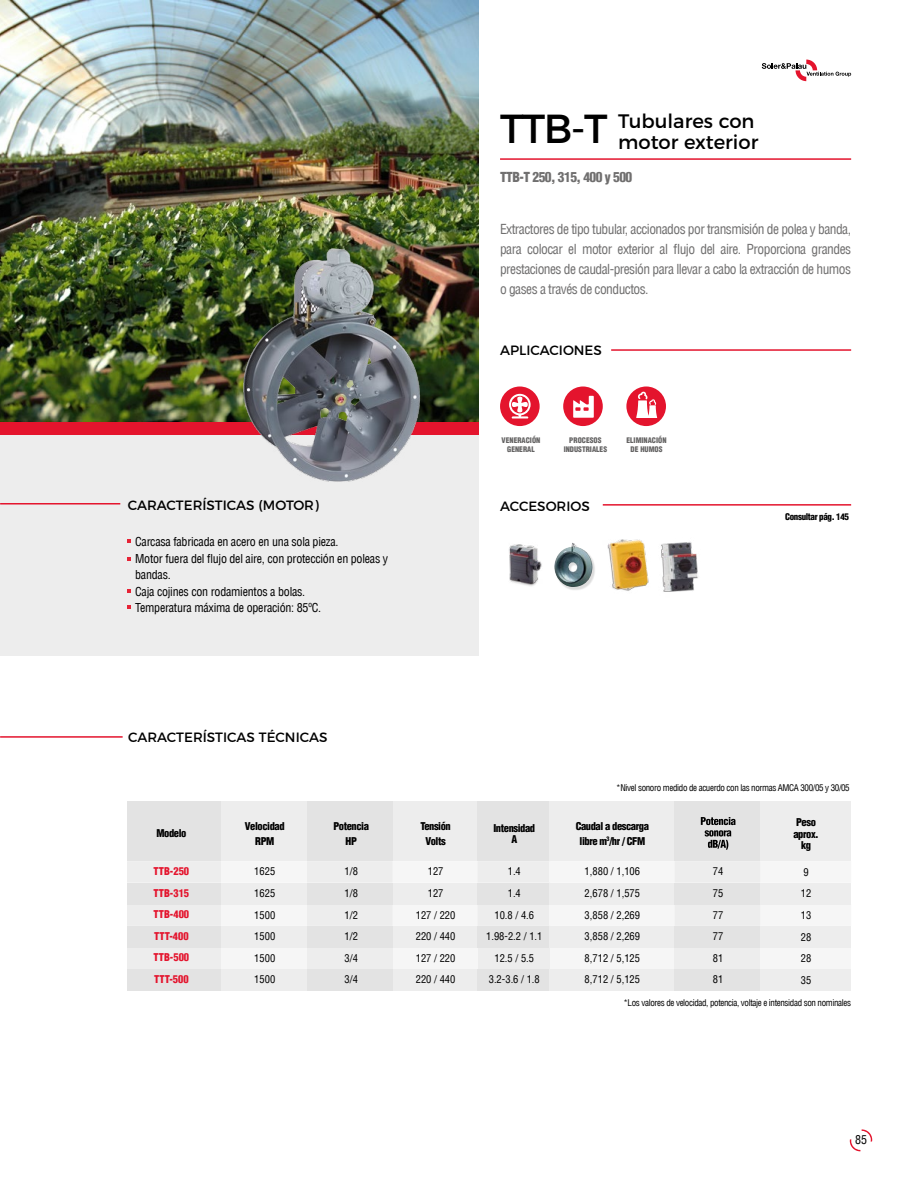
<style>
.page{position:relative;width:915px;height:1191px;background:#fff}
.page>*{position:absolute;margin:0;border:0;box-sizing:border-box;transform-origin:0 0}
.t1{font:40.5px "Montserrat";color:#000}
.t2{font:19.5px/20.4px "Montserrat";color:#000}
.t3{font:condensed 13.5px/20.2px "Helvetica LT";letter-spacing:-.04em;color:#706f6f;text-align:justify}
.t4{font:13.5px "Montserrat";color:#000}
.t5{font:900 condensed 13.5px "Helvetica LT";letter-spacing:-.04em;color:#706f6f}
.t6{font:condensed 12px/16.5px "Helvetica LT";letter-spacing:-.02em;color:#000}
.t7{font:condensed 10.5px/21.6px "Helvetica LT";color:#000;text-align:justify}
.t8{font:900 condensed 10.5px/14.4px "Helvetica LT";letter-spacing:-.04em;color:#000;text-align:center}
.t9{font:900 condensed 10.5px/21.5px "Helvetica LT";color:#e4142d;text-align:justify}
.t10{font:condensed 9px "Helvetica LT";letter-spacing:-.04em;color:#000}
.t11{font:900 condensed 9px "Helvetica LT";letter-spacing:-.04em;color:#000}
.t12{font:900 condensed 7.5px/9px "Helvetica LT";color:#646363;text-align:center}
</style>
<div class="page">
<svg style="left:761px;top:60px;width:89px;height:21px"></svg>
<svg style="left:849px;top:1129px;width:22px;height:22px"></svg>
<div style="left:127px;top:947px;width:94px;height:22px;background:#ededed"></div>
<div style="left:221px;top:947px;width:86px;height:22px;background:#f6f6f6"></div>
<div style="left:393px;top:947px;width:86px;height:22px;background:#f6f6f6"></div>
<div style="left:549px;top:947px;width:125px;height:22px;background:#f6f6f6"></div>
<div style="left:760px;top:947px;width:90px;height:22px;background:#f6f6f6"></div>
<div style="left:307px;top:947px;width:85px;height:22px;background:#ededed"></div>
<div style="left:478px;top:947px;width:72px;height:22px;background:#ededed"></div>
<div style="left:674px;top:947px;width:86px;height:22px;background:#ededed"></div>
<div style="left:0;top:421px;width:478px;height:235px;background:#ededed"></div>
<hr style="left:0;top:503px;width:120px;height:1px;background:#e4142d">
<hr style="left:0;top:736px;width:123px;height:1px;background:#e4142d">
<svg style="left:128px;top:539px;width:3px;height:4px"></svg>
<svg style="left:128px;top:605px;width:3px;height:4px"></svg>
<hr style="left:611px;top:349px;width:239px;height:2px;background:#e4142d">
<div style="left:0;top:421px;width:478px;height:14px;background:#e4142d"></div>
<hr style="left:500px;top:158px;width:350px;height:2px;background:#e4142d">
<img style="left:0;top:0;width:478px;height:421px">
<img style="left:231px;top:231px;width:202px;height:251px">
<div style="left:500px;top:386px;width:39px;height:40px;background:#e4142d;border-radius:50%"></div>
<svg style="left:509px;top:394px;width:21px;height:24px"></svg>
<div style="left:563px;top:386px;width:39px;height:40px;background:#e4142d;border-radius:50%"></div>
<svg style="left:573px;top:396px;width:20px;height:22px"></svg>
<div style="left:626px;top:386px;width:39px;height:40px;background:#e4142d;border-radius:50%"></div>
<svg style="left:636px;top:391px;width:21px;height:27px"></svg>
<hr style="left:602px;top:504px;width:248px;height:1px;background:#e4142d">
<div style="left:555px;top:544px;width:40px;height:46px;background:#000;opacity:.14"></div>
<img style="left:554px;top:543px;width:38px;height:44px">
<img style="left:509px;top:544px;width:33px;height:42px">
<div style="left:127px;top:801px;width:94px;height:60px;background:#e3e3e3"></div>
<div style="left:221px;top:801px;width:86px;height:60px;background:#ededed"></div>
<div style="left:307px;top:801px;width:85px;height:60px;background:#e3e3e3"></div>
<div style="left:393px;top:801px;width:84px;height:60px;background:#ededed"></div>
<div style="left:477px;top:801px;width:73px;height:60px;background:#e3e3e3"></div>
<div style="left:549px;top:801px;width:125px;height:60px;background:#ededed"></div>
<div style="left:760px;top:801px;width:90px;height:60px;background:#ededed"></div>
<div style="left:674px;top:801px;width:86px;height:60px;background:#e3e3e3"></div>
<svg style="left:127px;top:861px;width:723px;height:65px"></svg>
<div style="left:127px;top:882px;width:94px;height:22px;background:#e3e3e3"></div>
<div style="left:127px;top:926px;width:94px;height:21px;background:#e3e3e3"></div>
<div style="left:221px;top:882px;width:86px;height:22px;background:#ededed"></div>
<div style="left:221px;top:926px;width:86px;height:21px;background:#ededed"></div>
<div style="left:307px;top:882px;width:85px;height:22px;background:#e3e3e3"></div>
<div style="left:307px;top:926px;width:85px;height:21px;background:#e3e3e3"></div>
<div style="left:393px;top:882px;width:84px;height:22px;background:#ededed"></div>
<div style="left:393px;top:926px;width:84px;height:21px;background:#ededed"></div>
<div style="left:477px;top:882px;width:73px;height:22px;background:#e3e3e3"></div>
<div style="left:477px;top:926px;width:73px;height:21px;background:#e3e3e3"></div>
<div style="left:549px;top:882px;width:125px;height:22px;background:#ededed"></div>
<div style="left:549px;top:926px;width:125px;height:21px;background:#ededed"></div>
<div style="left:760px;top:882px;width:90px;height:22px;background:#ededed"></div>
<div style="left:760px;top:926px;width:90px;height:21px;background:#ededed"></div>
<div style="left:674px;top:882px;width:86px;height:22px;background:#e3e3e3"></div>
<div style="left:674px;top:926px;width:86px;height:21px;background:#e3e3e3"></div>
<div style="left:127px;top:969px;width:94px;height:21px;background:#e3e3e3"></div>
<div style="left:221px;top:969px;width:86px;height:21px;background:#ededed"></div>
<div style="left:307px;top:969px;width:85px;height:21px;background:#e3e3e3"></div>
<div style="left:393px;top:969px;width:84px;height:21px;background:#ededed"></div>
<div style="left:477px;top:969px;width:73px;height:21px;background:#e3e3e3"></div>
<div style="left:549px;top:969px;width:125px;height:21px;background:#ededed"></div>
<div style="left:760px;top:969px;width:90px;height:21px;background:#ededed"></div>
<div style="left:674px;top:969px;width:86px;height:21px;background:#e3e3e3"></div>
<svg style="left:700px;top:817px;width:35px;height:32px"></svg>
<img style="left:607px;top:539px;width:42px;height:52px">
<img style="left:661px;top:542px;width:37px;height:50px">
<h2 class="t2" style="left:618px;top:110px;width:142px">Tubulares con motor exterior</h2>
<p class="t5" style="left:500px;top:168px;width:134px">TTB-T 250, 315, 400 y 500</p>
<h1 class="t1" style="left:500px;top:97px;width:109px">TTB-T</h1>
<p class="t3" style="left:500px;top:218px;width:352px">Extractores de tipo tubular, accionados por transmisión de polea y banda, para colocar el motor exterior al flujo del aire. Proporciona grandes prestaciones de caudal-presión para llevar a cabo la extracción de humos o gases a través de conductos.</p>
<p class="t4" style="left:500px;top:339px;width:103px">APLICACIONES</p>
<p class="t4" style="left:128px;top:494px;width:192px">CARACTERÍSTICAS (MOTOR)</p>
<p class="t6" style="left:135px;top:533px;width:254px">Carcasa fabricada en acero en una sola pieza.<br>Motor fuera del flujo del aire, con protección en poleas y bandas.<br>Caja cojines con rodamientos a bolas.<br>Temperatura máxima de operación: 85ºC.</p>
<p class="t4" style="left:128px;top:726px;width:201px">CARACTERÍSTICAS TÉCNICAS</p>
<p class="t12" style="left:501px;top:436px;width:40px">VENERACIÓN<br>GENERAL</p>
<p class="t12" style="left:563px;top:436px;width:45px">PROCESOS<br>INDUSTRIALES</p>
<p class="t12" style="left:626px;top:436px;width:42px">ELIMINACIÓN<br>DE HUMOS</p>
<p class="t4" style="left:500px;top:495px;width:91px">ACCESORIOS</p>
<p class="t11" style="left:784px;top:511px;width:65px">Consultar pág. 145</p>
<p class="t10" style="left:616px;top:782px;width:235px">*Nivel sonoro medido de acuerdo con las normas AMCA 300/05 y 30/05</p>
<p class="t8" style="left:156px;top:826px;width:31px">Modelo</p>
<p class="t8" style="left:333px;top:819px;width:37px">Potencia<br>HP</p>
<p class="t8" style="left:493px;top:822px;width:43px;line-height:11.4px">Intensidad<br>A</p>
<p class="t8" style="left:793px;top:817px;width:27px;line-height:11.4px">Peso aprox. kg</p>
<p class="t8" style="left:420px;top:819px;width:32px">Tensión<br>Volts</p>
<p class="t8" style="left:575px;top:819px;width:75px">Caudal a descarga libre m<sup>3</sup>/hr / CFM</p>
<p class="t8" style="left:245px;top:819px;width:41px">Velocidad<br>RPM</p>
<p class="t7" style="left:584px;top:860px;width:57px">1,880 / 1,106<br>2,678 / 1,575<br>3,858 / 2,269<br>3,858 / 2,269<br>8,712 / 5,125<br>8,712 / 5,125</p>
<p class="t7" style="left:415px;top:860px;width:41px;text-align:center">127<br>127<br>127 / 220<br>220 / 440<br>127 / 220<br>220 / 440</p>
<p class="t7" style="left:486px;top:860px;width:58px;text-align:center">1.4<br>1.4<br>10.8 / 4.6<br>1.98-2.2 / 1.1<br>12.5 / 5.5<br>3.2-3.6 / 1.8</p>
<p class="t7" style="left:800px;top:861px;width:12px;text-align:left">9<br>12<br>13<br>28<br>28<br>35</p>
<p class="t9" style="left:153px;top:860px;width:37px">TTB-250<br>TTB-315<br>TTB-400<br>TTT-400<br>TTB-500<br>TTT-500</p>
<p class="t7" style="left:254px;top:860px;width:22px">1625<br>1625<br>1500<br>1500<br>1500<br>1500</p>
<p class="t7" style="left:344px;top:860px;width:15px">1/8<br>1/8<br>1/2<br>1/2<br>3/4<br>3/4</p>
<p class="t7" style="left:712px;top:860px;width:12px">74<br>75<br>77<br>77<br>81<br>81</p>
<p class="t10" style="left:623px;top:997px;width:229px">*Los valores de velocidad, potencia, voltaje e intensidad son nominales</p>
<p class="t6" style="left:854px;top:1131px;width:13px">85</p>
</div>
